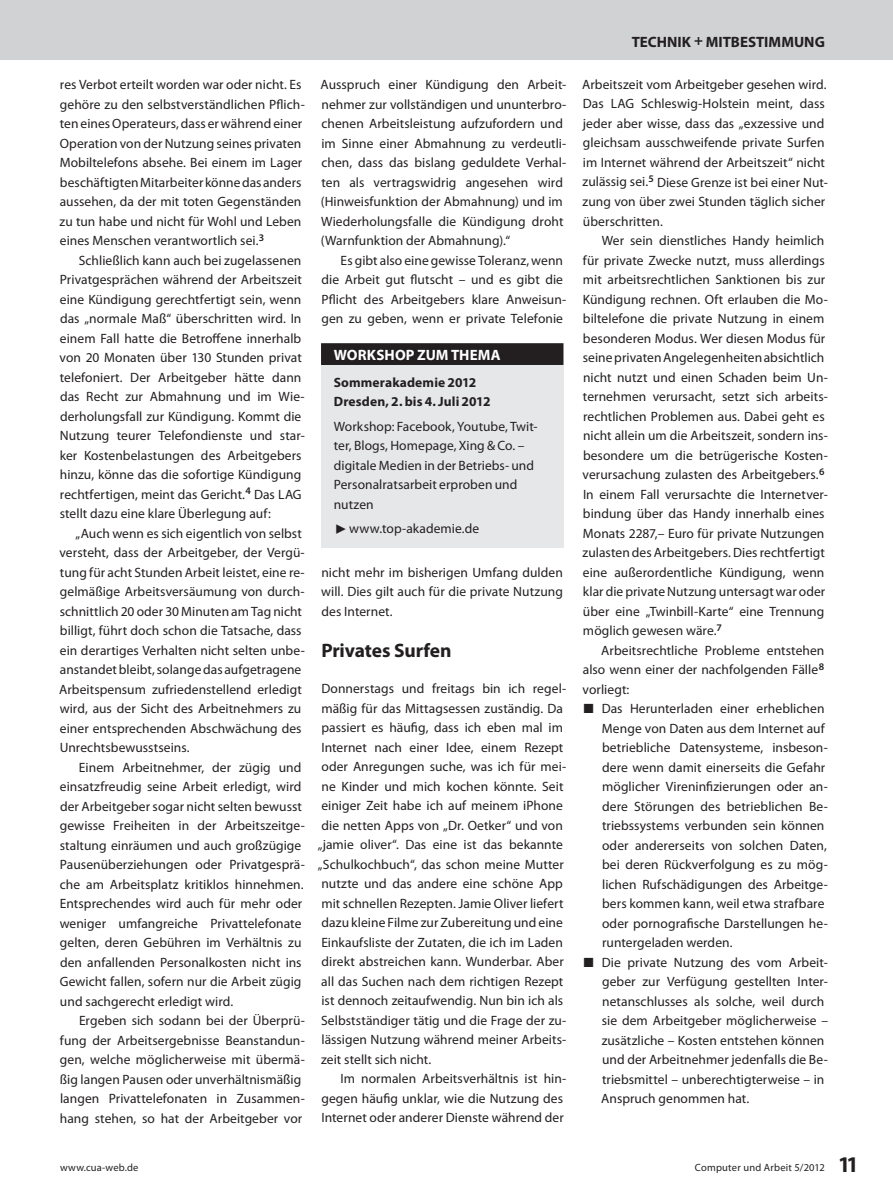
<style>
.page{position:relative;width:893px;height:1191px;background:#fff}
.page>*{position:absolute;margin:0;border:0;box-sizing:border-box;transform-origin:0 0}
.t1{font:700 19.5px "Myriad Pro";letter-spacing:-.01em;color:#231f20}
.t2{font:700 15px "Myriad Pro";color:#231f20}
.t3{font:700 15px "Myriad Pro";letter-spacing:.01em;color:#fff}
.t4{font:13.5px/19.5px "Myriad Pro";letter-spacing:.005em;color:#231f20}
.t5{font:700 13.5px/19.5px "Myriad Pro";letter-spacing:.01em;color:#231f20}
.t6{font:10.5px "Myriad Pro";letter-spacing:.02em;color:#231f20}
.s1{font-family:"The Mix Expert"}
.s2{font-weight:700;font-size:22.5px}
</style>
<div class="page">
<div style="left:0;top:0;width:893px;height:60px;background:#d1d2d4"></div>
<div style="left:321px;top:343px;width:242px;height:204px;background:#e6e7e9"></div>
<div style="left:321px;top:343px;width:242px;height:22px;background:#231f20"></div>
<p class="t4" style="left:60px;top:75px;width:247px">res Verbot erteilt worden war oder nicht. Es gehöre zu den selbstverständlichen Pflich&shy;ten eines Operateurs, dass er während einer Operation von der Nutzung seines privaten Mobiltelefons absehe. Bei einem im Lager beschäftigten Mitarbeiter könne das anders aussehen, da der mit toten Gegenständen zu tun habe und nicht für Wohl und Leben eines Menschen verantwortlich sei.<sup>3</sup></p>
<p class="t4" style="left:60px;top:250px;width:247px;text-indent:19px">Schließlich kann auch bei zugelassenen Privatgesprächen während der Arbeitszeit eine Kündigung gerechtfertigt sein, wenn das „normale Maß“ überschritten wird. In einem Fall hatte die Betroffene innerhalb von 20 Monaten über 130 Stunden privat telefoniert. Der Arbeitgeber hätte dann das Recht zur Abmahnung und im Wie&shy;derholungsfall zur Kündigung. Kommt die Nutzung teurer Telefondienste und star&shy;ker Kostenbelastungen des Arbeitgebers hinzu, könne das die sofortige Kündigung rechtfertigen, meint das Gericht.<sup>4</sup> Das LAG stellt dazu eine klare Überlegung auf:</p>
<p class="t4" style="left:59px;top:523px;width:247px;text-indent:16px">„Auch wenn es sich eigentlich von selbst versteht, dass der Arbeitgeber, der Vergü&shy;tung für acht Stunden Arbeit leistet, eine re&shy;gelmäßige Arbeitsversäumung von durch&shy;schnittlich 20 oder 30 Minuten am Tag nicht billigt, führt doch schon die Tatsache, dass ein derartiges Verhalten nicht selten unbe&shy;anstandet bleibt, solange das aufgetragene Arbeitspensum zufriedenstellend erledigt wird, aus der Sicht des Arbeitnehmers zu einer entsprechenden Abschwächung des Unrechtsbewusstseins.</p>
<p class="t4" style="left:60px;top:757px;width:247px;text-indent:19px">Einem Arbeitnehmer, der zügig und einsatzfreudig seine Arbeit erledigt, wird der Arbeitgeber sogar nicht selten bewusst gewisse Freiheiten in der Arbeitszeitge&shy;staltung einräumen und auch großzügige Pausenüberziehungen oder Privatgesprä&shy;che am Arbeitsplatz kritiklos hinnehmen.<br>Entsprechendes wird auch für mehr oder weniger umfangreiche Privattelefonate gelten, deren Gebühren im Verhältnis zu den anfallenden Personalkosten nicht ins Gewicht fallen, sofern nur die Arbeit zügig und sachgerecht erledigt wird.</p>
<p class="t4" style="left:60px;top:1011px;width:246px;text-indent:19px">Ergeben sich sodann bei der Überprü&shy;fung der Arbeitsergebnisse Beanstandun&shy;gen, welche möglicherweise mit übermä&shy;ßig langen Pausen oder unverhältnismäßig langen Privattelefonaten in Zusammen&shy;hang stehen, so hat der Arbeitgeber vor</p>
<p class="t4" style="left:321px;top:75px;width:247px">Ausspruch einer Kündigung den Arbeit&shy;nehmer zur vollständigen und ununterbro&shy;chenen Arbeitsleistung aufzufordern und im Sinne einer Abmahnung zu verdeutli&shy;chen, dass das bislang geduldete Verhal&shy;ten als vertragswidrig angesehen wird (Hinweisfunktion der Abmahnung) und im Wiederholungsfalle die Kündigung droht (Warnfunktion der Abmahnung).“</p>
<p class="t4" style="left:321px;top:250px;width:246px;text-indent:19px">Es gibt also eine gewisse Toleranz, wenn die Arbeit gut flutscht – und es gibt die Pflicht des Arbeitgebers klare Anweisun&shy;gen zu geben, wenn er private Telefonie</p>
<p class="t3" style="left:334px;top:345px;width:168px">WORKSHOP ZUM THEMA</p>
<p class="t5" style="left:334px;top:372px;width:158px">Sommerakademie 2012<br>Dresden, 2. bis 4. Juli 2012</p>
<p class="t4" style="left:334px;top:416px;width:205px">Workshop: Facebook, Youtube, Twit&shy;ter, Blogs, Homepage, Xing &amp; Co. – digitale Medien in der Betriebs- und<br>Personalratsarbeit erproben und nutzen</p>
<p class="t4" style="left:334px;top:519px;width:147px"><span class="s1">˘</span> www.top-akademie.de</p>
<p class="t4" style="left:321px;top:562px;width:243px;text-align:justify">nicht mehr im bisherigen Umfang dulden will. Dies gilt auch für die private Nutzung des Internet.</p>
<h1 class="t1" style="left:321px;top:637px;width:132px">Privates Surfen</h1>
<p class="t4" style="left:318px;top:679px;width:250px">Donnerstags und freitags bin ich regel&shy;mäßig für das Mittagsessen zuständig. Da passiert es häufig, dass ich eben mal im Internet nach einer Idee, einem Rezept oder Anregungen suche, was ich für mei&shy;ne Kinder und mich kochen könnte. Seit einiger Zeit habe ich auf meinem iPhone die netten Apps von „Dr. Oetker“ und von „jamie oliver“. Das eine ist das bekannte „Schulkochbuch“, das schon meine Mutter nutzte und das andere eine schöne App mit schnellen Rezepten. Jamie Oliver liefert dazu kleine Filme zur Zubereitung und eine Einkaufsliste der Zutaten, die ich im Laden direkt abstreichen kann. Wunderbar. Aber all das Suchen nach dem richtigen Rezept ist dennoch zeitaufwendig. Nun bin ich als Selbstständiger tätig und die Frage der zu&shy;lässigen Nutzung während meiner Arbeits&shy;zeit stellt sich nicht.</p>
<p class="t4" style="left:321px;top:1069px;width:246px;text-indent:19px">Im normalen Arbeitsverhältnis ist hin&shy;gegen häufig unklar, wie die Nutzung des<br>Internet oder anderer Dienste während der</p>
<p class="t2" style="left:632px;top:32px;width:195px">TECHNIK + MITBESTIMMUNG</p>
<p class="t4" style="left:582px;top:74px;width:247px">Arbeitszeit vom Arbeitgeber gesehen wird.<br>Das LAG Schleswig-Holstein meint, dass jeder aber wisse, dass das „exzessive und gleichsam ausschweifende private Surfen im Internet während der Arbeitszeit“ nicht zulässig sei.<sup>5</sup> Diese Grenze ist bei einer Nut&shy;zung von über zwei Stunden täglich sicher überschritten.</p>
<p class="t4" style="left:583px;top:231px;width:247px;text-indent:19px">Wer sein dienstliches Handy heimlich für private Zwecke nutzt, muss allerdings mit arbeitsrechtlichen Sanktionen bis zur Kündigung rechnen. Oft erlauben die Mo&shy;biltelefone die private Nutzung in einem besonderen Modus. Wer diesen Modus für seine privaten Angelegenheiten absichtlich nicht nutzt und einen Schaden beim Un&shy;ternehmen verursacht, setzt sich arbeits&shy;rechtlichen Problemen aus. Dabei geht es nicht allein um die Arbeitszeit, sondern ins&shy;besondere um die betrügerische Kosten&shy;verursachung zulasten des Arbeitgebers.<sup>6<br></sup>In einem Fall verursachte die Internetver&shy;bindung über das Handy innerhalb eines Monats 2287,– Euro für private Nutzungen zulasten des Arbeitgebers. Dies rechtfertigt eine außerordentliche Kündigung, wenn klar die private Nutzung untersagt war oder über eine „Twinbill-Karte“ eine Trennung möglich gewesen wäre.<sup>7</sup></p>
<p class="t4" style="left:601px;top:640px;width:225px">Arbeitsrechtliche Probleme entstehen</p>
<p class="t4" style="left:583px;top:660px;width:243px">also wenn einer der nachfolgenden Fälle<sup>8</sup></p>
<p class="t4" style="left:583px;top:679px;width:48px">vorliegt:</p>
<p class="t4" style="left:583px;top:699px;width:243px"><span class="s1">ó</span> Das Herunterladen einer erheblichen</p>
<p class="t4" style="left:602px;top:718px;width:224px">Menge von Daten aus dem Internet auf</p>
<p class="t4" style="left:602px;top:738px;width:227px">betriebliche Datensysteme, insbeson-</p>
<p class="t4" style="left:602px;top:757px;width:225px">dere wenn damit einerseits die Gefahr</p>
<p class="t4" style="left:602px;top:777px;width:227px">möglicher Vireninfizierungen oder an-</p>
<p class="t4" style="left:602px;top:796px;width:227px">dere Störungen des betrieblichen Be-</p>
<p class="t4" style="left:602px;top:816px;width:224px">triebssystems verbunden sein können</p>
<p class="t4" style="left:602px;top:835px;width:226px">oder andererseits von solchen Daten,</p>
<p class="t4" style="left:602px;top:855px;width:227px">bei deren Rückverfolgung es zu mög-</p>
<p class="t4" style="left:602px;top:874px;width:227px">lichen Rufschädigungen des Arbeitge-</p>
<p class="t4" style="left:602px;top:894px;width:224px">bers kommen kann, weil etwa strafbare</p>
<p class="t4" style="left:602px;top:913px;width:227px">oder pornografische Darstellungen he-</p>
<p class="t4" style="left:602px;top:933px;width:131px">runtergeladen werden.</p>
<p class="t4" style="left:583px;top:952px;width:247px"><span class="s1">ó</span> Die private Nutzung des vom Arbeit-</p>
<p class="t4" style="left:602px;top:972px;width:227px">geber zur Verfügung gestellten Inter-</p>
<p class="t4" style="left:602px;top:991px;width:224px">netanschlusses als solche, weil durch</p>
<p class="t4" style="left:602px;top:1011px;width:228px">sie dem Arbeitgeber möglicherweise –</p>
<p class="t4" style="left:602px;top:1030px;width:224px">zusätzliche – Kosten entstehen können</p>
<p class="t4" style="left:602px;top:1050px;width:227px">und der Arbeitnehmer jedenfalls die Be-</p>
<p class="t4" style="left:602px;top:1069px;width:224px">triebsmittel – unberechtigterweise – in</p>
<p class="t4" style="left:601px;top:1089px;width:148px">Anspruch genommen hat.</p>
<p class="t6" style="left:60px;top:1161px;width:80px">www.cua-web.de</p>
<p class="t6" style="left:695px;top:1161px;width:163px">Computer und Arbeit 5/2012 <span class="s2">11</span></p>
</div>
